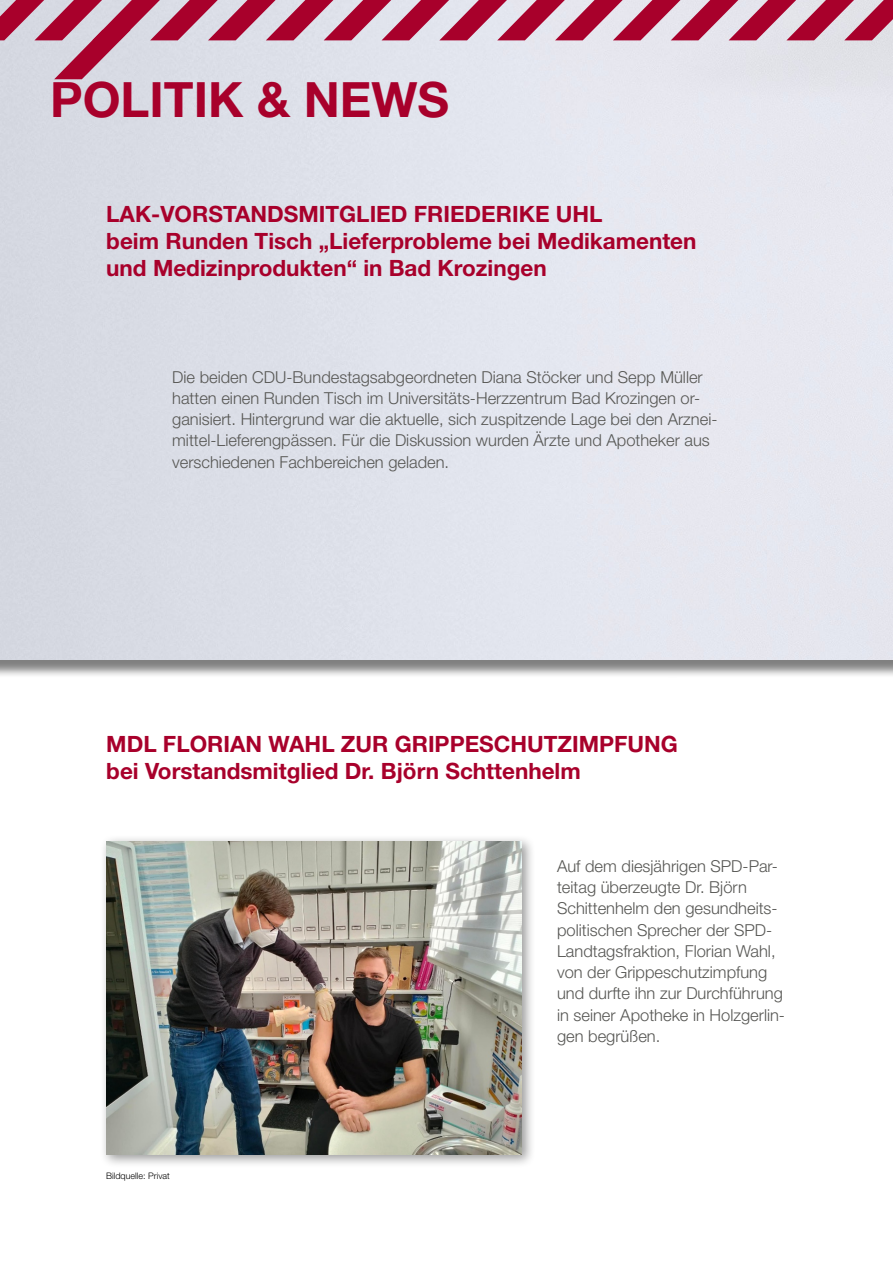
<style>
.page{position:relative;width:893px;height:1263px;background:#fff}
.page>*{position:absolute;margin:0;border:0;box-sizing:border-box;transform-origin:0 0}
.t1{font:700 48.75px "Helvetica Neue LT";color:#a8002b}
.t2{font:700 22.5px/27px "Helvetica Neue LT";color:#a8002b}
.t3{font:300 16.5px/21.3px "Helvetica Neue LT";color:#575754}
.t4{font:300 9px "Helvetica Neue LT";color:#000}
</style>
<div class="page">
<div style="left:0;top:0;width:893px;height:678px;background:#000;opacity:.5"></div>
<img style="left:0;top:79px;width:893px;height:580px">
<svg style="left:0;top:0;width:893px;height:79px;background:#d0a6b7"></svg>
<div style="left:100px;top:835px;width:436px;height:333px;background:#000;opacity:.4"></div>
<img style="left:106px;top:841px;width:416px;height:313px">
<h1 class="t1" style="left:50px;top:70px;width:400px">POLITIK &amp; NEWS</h1>
<h2 class="t2" style="left:106px;top:200px;width:592px">LAK-VORSTANDSMITGLIED FRIEDERIKE UHL<br>beim Runden Tisch „Lieferprobleme bei Medikamenten und Medizinprodukten“ in Bad Krozingen</h2>
<p class="t3" style="left:172px;top:366px;width:547px">Die beiden CDU-Bundestagsabgeordneten Diana Stöcker und Sepp Müller hatten einen Runden Tisch im Universitäts-Herzzentrum Bad Krozingen or&shy;ganisiert. Hintergrund war die aktuelle, sich zuspitzende Lage bei den Arznei&shy;mittel-Lieferengpässen. Für die Diskussion wurden Ärzte und Apotheker aus verschiedenen Fachbereichen geladen.</p>
<h2 class="t2" style="left:106px;top:729px;width:573px">MDL FLORIAN WAHL ZUR GRIPPESCHUTZIMPFUNG bei Vorstandsmitglied Dr. Björn Schttenhelm</h2>
<p class="t4" style="left:106px;top:1170px;width:65px">Bildquelle: Privat</p>
<p class="t3" style="left:557px;top:855px;width:229px">Auf dem diesjährigen SPD-Par&shy;teitag überzeugte Dr. Björn<br>Schittenhelm den gesundheits&shy;politischen Sprecher der SPD-<br>Landtagsfraktion, Florian Wahl, von der Grippeschutzimpfung und durfte ihn zur Durchführung in seiner Apotheke in Holzgerlin&shy;gen begrüßen.</p>
</div>
